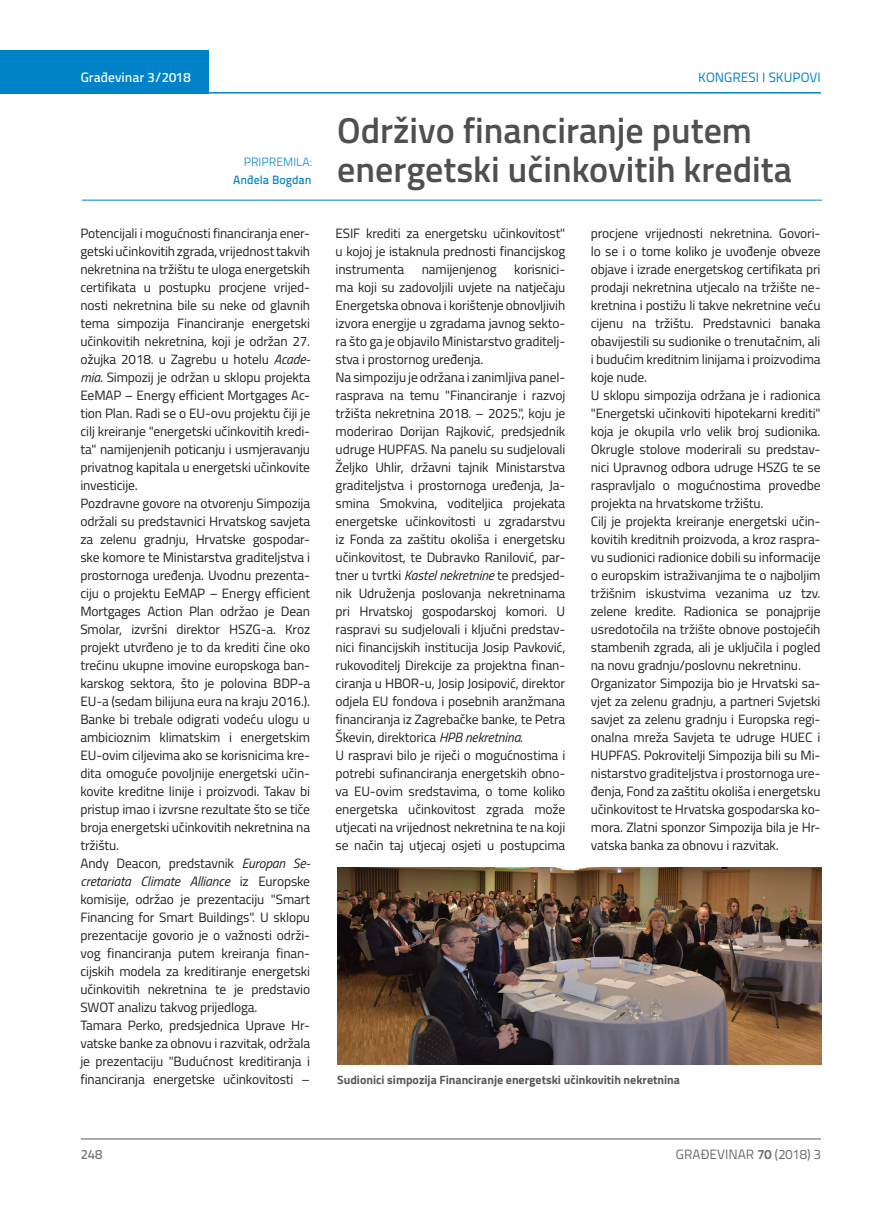
<style>
.page{position:relative;width:872px;height:1212px;background:#fff}
.page>*{position:absolute;margin:0;border:0;box-sizing:border-box;transform-origin:0 0}
.t1{font:600 36px/39px "Titillium";color:#4f4f51}
.t2{font:13.5px/18px "Titillium";letter-spacing:-.01em;color:#231f20}
.t3{font:13.5px "Titillium Text 22 L";color:#6c6d70}
.t4{font:500 13.5px "Titillium Text 22 L";color:#fff}
.t5{font:13.5px "Titillium Text 22 L";color:#0082c8}
.t6{font:500 13.5px "Titillium Text 22 L";color:#787a7d}
.t7{font:700 12px "Titillium";color:#57585a}
.t8{font:500 12px "Titillium Text 22 L";color:#0082c8}
.t9{font:300 12px "Titillium Text 22 L";color:#0082c8}
.s1{font-style:italic}
.s2{font-weight:700}
</style>
<div class="page">
<hr style="left:81px;top:1139px;width:740px;height:1px;background:#57585a">
<div style="left:0;top:50px;width:208px;height:44px;background:#0082c8"></div>
<hr style="left:0;top:92px;width:821px;height:2px;background:#0082c8">
<hr style="left:82px;top:200px;width:740px;height:1px;background:#0082c8">
<img style="left:338px;top:867px;width:483px;height:198px">
<p class="t4" style="left:81px;top:67px;width:111px">Građevinar 3/2018</p>
<p class="t5" style="left:698px;top:68px;width:124px">KONGRESI I SKUPOVI</p>
<p class="t9" style="left:244px;top:153px;width:69px">PRIPREMILA:</p>
<p class="t8" style="left:233px;top:170px;width:80px">Anđela Bogdan</p>
<p class="t2" style="left:80px;top:223px;width:231px">Potencijali i mogućnosti financiranja ener&shy;getski učinkovitih zgrada, vrijednost takvih nekretnina na tržištu te uloga energetskih certifikata u postupku procjene vrijed&shy;nosti nekretnina bile su neke od glavnih tema simpozija Financiranje energetski učinkovitih nekretnina, koji je održan 27. ožujka 2018. u Zagrebu u hotelu <span class="s1">Acade&shy;mia</span>. Simpozij je održan u sklopu projekta EeMAP – Energy efficient Mortgages Ac&shy;tion Plan. Radi se o EU-ovu projektu čiji je cilj kreiranje "energetski učinkovitih kredi&shy;ta" namijenjenih poticanju i usmjeravanju privatnog kapitala u energetski učinkovite investicije.<br>Pozdravne govore na otvorenju Simpozija održali su predstavnici Hrvatskog savjeta za zelenu gradnju, Hrvatske gospodar&shy;ske komore te Ministarstva graditeljstva i prostornoga uređenja. Uvodnu prezenta&shy;ciju o projektu EeMAP – Energy efficient Mortgages Action Plan održao je Dean Smolar, izvršni direktor HSZG-a. Kroz projekt utvrđeno je to da krediti čine oko trećinu ukupne imovine europskoga ban&shy;karskog sektora, što je polovina BDP-a EU-a (sedam bilijuna eura na kraju 2016.).<br>Banke bi trebale odigrati vodeću ulogu u ambicioznim klimatskim i energetskim EU-ovim ciljevima ako se korisnicima kre&shy;dita omoguće povoljnije energetski učin&shy;kovite kreditne linije i proizvodi. Takav bi pristup imao i izvrsne rezultate što se tiče broja energetski učinkovitih nekretnina na tržištu.<br>Andy Deacon, predstavnik <span class="s1">Europan Se&shy;cretariata Climate Alliance</span> iz Europske komisije, održao je prezentaciju "Smart Financing for Smart Buildings". U sklopu prezentacije govorio je o važnosti održi&shy;vog financiranja putem kreiranja finan&shy;cijskih modela za kreditiranje energetski učinkovitih nekretnina te je predstavio SWOT analizu takvog prijedloga.<br>Tamara Perko, predsjednica Uprave Hr&shy;vatske banke za obnovu i razvitak, održala je prezentaciju "Budućnost kreditiranja i financiranja energetske učinkovitosti –</p>
<h1 class="t1" style="left:337px;top:109px;width:456px">Održivo financiranje putem energetski učinkovitih kredita</h1>
<p class="t2" style="left:336px;top:223px;width:231px;text-align:justify">ESIF krediti za energetsku učinkovitost" u kojoj je istaknula prednosti financijskog instrumenta</p>
<p class="t2" style="left:336px;top:259px;width:231px;text-indent:179px">korisnici&shy;ma koji su zadovoljili uvjete na natječaju Energetska obnova i korištenje obnovljivih izvora energije u zgradama javnog sekto&shy;ra što ga je objavilo Ministarstvo graditelj&shy;stva i prostornog uređenja.<br>Na simpoziju je održana i zanimljiva panel&shy;rasprava na temu "Financiranje i razvoj tržišta nekretnina 2018. – 2025.", koju je moderirao Dorijan Rajković, predsjednik udruge HUPFAS. Na panelu su sudjelovali Željko Uhlir, državni tajnik Ministarstva graditeljstva i prostornoga uređenja, Ja&shy;smina Smokvina, voditeljica projekata energetske učinkovitosti u zgradarstvu iz Fonda za zaštitu okoliša i energetsku učinkovitost, te Dubravko Ranilović, par&shy;tner u tvrtki <span class="s1">Kastel nekretnine</span> te predsjed&shy;nik Udruženja poslovanja nekretninama pri Hrvatskoj gospodarskoj komori. U raspravi su sudjelovali i ključni predstav&shy;nici financijskih institucija Josip Pavković, rukovoditelj Direkcije za projektna finan&shy;ciranja u HBOR-u, Josip Josipović, direktor odjela EU fondova i posebnih aranžmana financiranja iz Zagrebačke banke, te Petra Škevin, direktorica <span class="s1">HPB nekretnina</span>.<br>U raspravi bilo je riječi o mogućnostima i potrebi sufinanciranja energetskih obno&shy;va EU-ovim sredstavima, o tome koliko energetska učinkovitost zgrada može utjecati na vrijednost nekretnina te na koji se način taj utjecaj osjeti u postupcima</p>
<p class="t2" style="left:422px;top:259px;width:76px">namijenjenog</p>
<p class="t2" style="left:591px;top:223px;width:231px">procjene vrijednosti nekretnina. Govori&shy;lo se i o tome koliko je uvođenje obveze objave i izrade energetskog certifikata pri prodaji nekretnina utjecalo na tržište ne&shy;kretnina i postižu li takve nekretnine veću cijenu na tržištu. Predstavnici banaka obavijestili su sudionike o trenutačnim, ali i budućim kreditnim linijama i proizvodima koje nude.<br>U sklopu simpozija održana je i radionica "Energetski učinkoviti hipotekarni krediti" koja je okupila vrlo velik broj sudionika.<br>Okrugle stolove moderirali su predstav&shy;nici Upravnog odbora udruge HSZG te se raspravljalo o mogućnostima provedbe projekta na hrvatskome tržištu.<br>Cilj je projekta kreiranje energetski učin&shy;kovitih kreditnih proizvoda, a kroz raspra&shy;vu sudionici radionice dobili su informacije o europskim istraživanjima te o najboljim tržišnim iskustvima vezanima uz tzv. zelene kredite. Radionica se ponajprije usredotočila na tržište obnove postojećih stambenih zgrada, ali je uključila i pogled na novu gradnju/poslovnu nekretninu.<br>Organizator Simpozija bio je Hrvatski sa&shy;vjet za zelenu gradnju, a partneri Svjetski savjet za zelenu gradnju i Europska regi&shy;onalna mreža Savjeta te udruge HUEC i HUPFAS. Pokrovitelji Simpozija bili su Mi&shy;nistarstvo graditeljstva i prostornoga ure&shy;đenja, Fond za zaštitu okoliša i energetsku učinkovitost te Hrvatska gospodarska ko&shy;mora. Zlatni sponzor Simpozija bila je Hr&shy;vatska banka za obnovu i razvitak.</p>
<p class="t7" style="left:337px;top:1071px;width:344px">Sudionici simpozija Financiranje energetski učinkovitih nekretnina</p>
<p class="t6" style="left:81px;top:1144px;width:23px">248</p>
<p class="t3" style="left:676px;top:1144px;width:146px">GRAĐEVINAR <span class="s2">70</span> (2018) 3</p>
</div>
